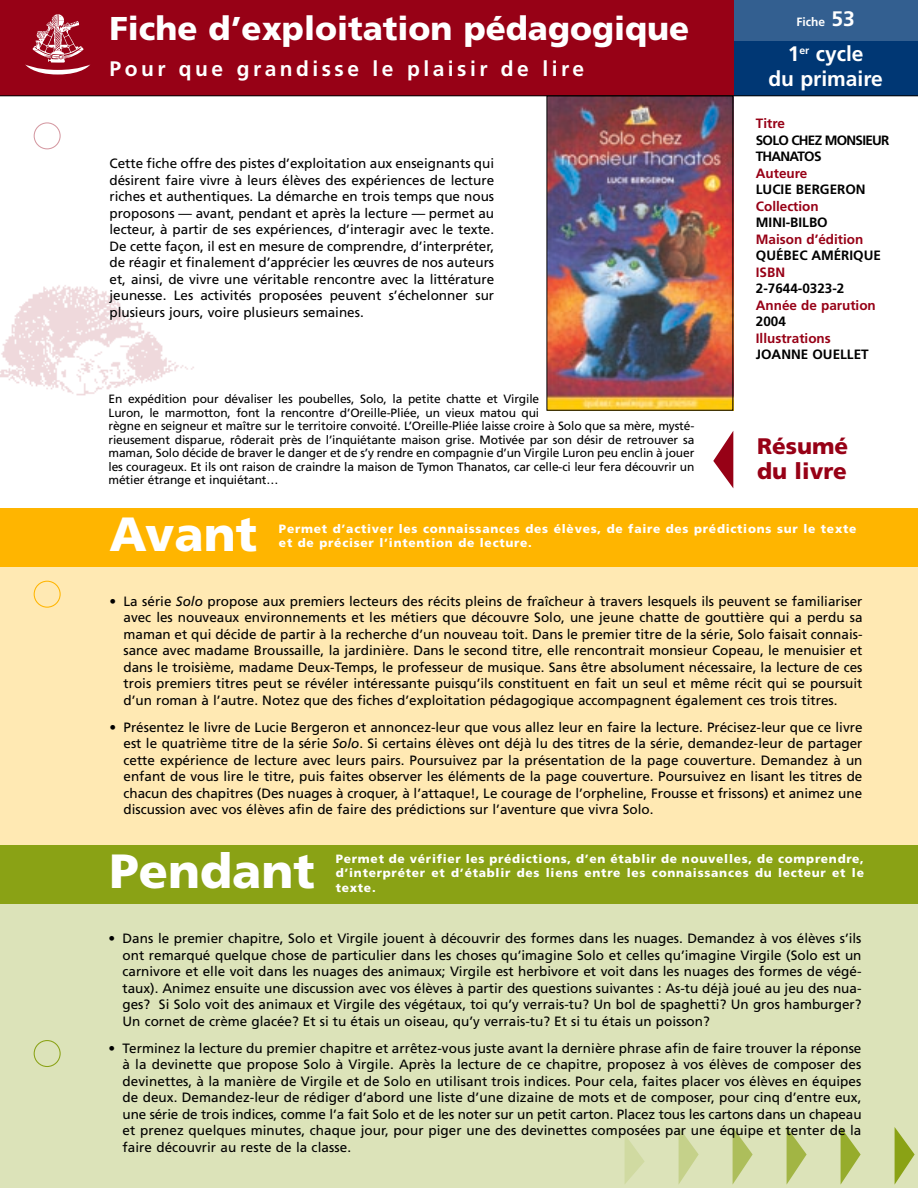
<style>
.page{position:relative;width:918px;height:1188px;background:#fff}
.page>*{position:absolute;margin:0;border:0;box-sizing:border-box;transform-origin:0 0}
.t1{font:900 48px "Frutiger";color:#fff}
.t2{font:900 33px "Frutiger";color:#fff}
.t3{font:900 22.5px/25.5px "Frutiger";color:#970116}
.t4{font:700 21px "Frutiger";letter-spacing:.165em;color:#fff}
.t5{font:700 21px/25.2px "Frutiger";color:#fff;text-align:center}
.t6{font:13.5px/16.5px "Frutiger";color:#000;text-align:justify}
.t7{font:700 13.5px "Frutiger";color:#970116}
.t8{font:700 13.5px "Frutiger";color:#000}
.t9{font:700 13.5px/16.5px "Frutiger";letter-spacing:-.055em;color:#000}
.t10{font:12px/13.5px "Frutiger";letter-spacing:-.01em;color:#000}
.t11{font:900 12px/14.4px "Frutiger";letter-spacing:.06em;color:#fff}
.t12{font:700 12px "Frutiger";color:#fff}
.s1{font-size:21px}
.s2{font-style:italic}
</style>
<div class="page">
<img style="left:0;top:285px;width:194px;height:111px">
<div style="left:729px;top:12px;width:189px;height:84px;background:#003774"></div>
<div style="left:729px;top:0;width:189px;height:40px;background:#335f90"></div>
<div style="left:0;top:0;width:733px;height:96px;background:#970116"></div>
<svg style="left:713px;top:431px;width:20px;height:57px"></svg>
<hr style="left:0;top:96px;width:918px;height:1px;background:#000">
<svg style="left:25px;top:14px;width:65px;height:61px"></svg>
<div style="left:0;top:854px;width:918px;height:334px;background:#dce3b9"></div>
<div style="left:0;top:521px;width:918px;height:347px;background:#ffe9b3"></div>
<div style="left:0;top:845px;width:918px;height:59px;background:#8aa215"></div>
<div style="left:0;top:508px;width:918px;height:59px;background:#ffb500"></div>
<svg style="left:625px;top:1135px;width:20px;height:49px"></svg>
<svg style="left:679px;top:1128px;width:20px;height:56px"></svg>
<svg style="left:733px;top:1128px;width:20px;height:56px"></svg>
<svg style="left:787px;top:1128px;width:20px;height:56px"></svg>
<svg style="left:841px;top:1127px;width:20px;height:57px"></svg>
<svg style="left:895px;top:1127px;width:20px;height:57px"></svg>
<svg style="left:34px;top:1040px;width:27px;height:27px"></svg>
<svg style="left:34px;top:581px;width:27px;height:27px"></svg>
<svg style="left:34px;top:122px;width:27px;height:27px"></svg>
<img style="left:549px;top:98px;width:182px;height:310px">
<h2 class="t2" style="left:110px;top:15px;width:581px">Fiche d’exploitation pédagogique</h2>
<h3 class="t4" style="left:110px;top:60px;width:476px">Pour que grandisse le plaisir de lire</h3>
<p class="t6" style="left:110px;top:156px;width:386px">Cette fiche offre des pistes d’exploitation aux enseignants qui désirent faire vivre à leurs élèves des expériences de lecture riches et authentiques. La démarche en trois temps que nous proposons — avant, pendant et après la lecture — permet au lecteur, à partir de ses expériences, d’interagir avec le texte.<br>De cette façon, il est en mesure de comprendre, d’interpréter, de réagir et finalement d’apprécier les œuvres de nos auteurs et, ainsi, de vivre une véritable rencontre avec la littérature jeunesse. Les activités proposées peuvent s’échelonner sur plusieurs jours, voire plusieurs semaines.</p>
<p class="t10" style="left:109px;top:393px;width:587px">En expédition pour dévaliser les poubelles, Solo, la petite chatte et Virgile<br>Luron, le marmotton, font la rencontre d’Oreille-Pliée, un vieux matou qui<br>règne en seigneur et maître sur le territoire convoité. L’Oreille-Pliée laisse croire à Solo que sa mère, mysté&shy;rieusement disparue, rôderait près de l’inquiétante maison grise. Motivée par son désir de retrouver sa maman, Solo décide de braver le danger et de s’y rendre en compagnie d’un Virgile Luron peu enclin à jouer les courageux. Et ils ont raison de craindre la maison de Tymon Thanatos, car celle-ci leur fera découvrir un métier étrange et inquiétant…</p>
<p class="t12" style="left:796px;top:17px;width:60px">Fiche <span class="s1">53</span></p>
<h3 class="t5" style="left:768px;top:43px;width:116px">1<sup>er</sup> cycle<br>du primaire</h3>
<p class="t7" style="left:756px;top:118px;width:31px">Titre</p>
<p class="t9" style="left:756px;top:133px;width:135px">SOLO CHEZ MONSIEUR<br>THANATOS</p>
<p class="t7" style="left:756px;top:168px;width:53px">Auteure</p>
<p class="t8" style="left:756px;top:184px;width:111px">LUCIE BERGERON</p>
<p class="t7" style="left:756px;top:201px;width:64px">Collection</p>
<p class="t8" style="left:756px;top:217px;width:73px">MINI-BILBO</p>
<p class="t7" style="left:756px;top:234px;width:109px">Maison d’édition</p>
<p class="t8" style="left:756px;top:250px;width:127px">QUÉBEC AMÉRIQUE</p>
<p class="t7" style="left:756px;top:267px;width:31px">ISBN</p>
<p class="t8" style="left:756px;top:283px;width:90px">2-7644-0323-2</p>
<p class="t7" style="left:756px;top:300px;width:121px">Année de parution</p>
<p class="t8" style="left:756px;top:316px;width:32px">2004</p>
<p class="t7" style="left:756px;top:333px;width:76px">Illustrations</p>
<p class="t8" style="left:756px;top:349px;width:114px">JOANNE OUELLET</p>
<h3 class="t3" style="left:757px;top:435px;width:93px">Résumé du livre</h3>
<h1 class="t1" style="left:110px;top:515px;width:149px">Avant</h1>
<p class="t11" style="left:279px;top:523px;width:579px">Permet d’activer les connaissances des élèves, de faire des prédictions sur le texte et de préciser l’intention de lecture.</p>
<p class="t6" style="left:124px;top:594px;width:740px;text-indent:-14px">• La série <span class="s2">Solo</span> propose aux premiers lecteurs des récits pleins de fraîcheur à travers lesquels ils peuvent se familiariser avec les nouveaux environnements et les métiers que découvre Solo, une jeune chatte de gouttière qui a perdu sa maman et qui décide de partir à la recherche d’un nouveau toit. Dans le premier titre de la série, Solo faisait connais&shy;sance avec madame Broussaille, la jardinière. Dans le second titre, elle rencontrait monsieur Copeau, le menuisier et dans le troisième, madame Deux-Temps, le professeur de musique. Sans être absolument nécessaire, la lecture de ces trois premiers titres peut se révéler intéressante puisqu’ils constituent en fait un seul et même récit qui se poursuit d’un roman à l’autre. Notez que des fiches d’exploitation pédagogique accompagnent également ces trois titres.</p>
<p class="t6" style="left:124px;top:720px;width:740px;text-indent:-14px">• Présentez le livre de Lucie Bergeron et annoncez-leur que vous allez leur en faire la lecture. Précisez-leur que ce livre est le quatrième titre de la série <span class="s2">Solo</span>. Si certains élèves ont déjà lu des titres de la série, demandez-leur de partager cette expérience de lecture avec leurs pairs. Poursuivez par la présentation de la page couverture. Demandez à un enfant de vous lire le titre, puis faites observer les éléments de la page couverture. Poursuivez en lisant les titres de chacun des chapitres (Des nuages à croquer, à l’attaque!, Le courage de l’orpheline, Frousse et frissons) et animez une discussion avec vos élèves afin de faire des prédictions sur l’aventure que vivra Solo.</p>
<h1 class="t1" style="left:110px;top:852px;width:207px">Pendant</h1>
<p class="t11" style="left:336px;top:852px;width:530px;text-align:justify">Permet de vérifier les prédictions, d’en établir de nouvelles, de comprendre, d’interpréter et d’établir des liens entre les connaissances du lecteur et le texte.</p>
<p class="t6" style="left:123px;top:931px;width:740px;text-indent:-14px">• Dans le premier chapitre, Solo et Virgile jouent à découvrir des formes dans les nuages. Demandez à vos élèves s’ils ont remarqué quelque chose de particulier dans les choses qu’imagine Solo et celles qu’imagine Virgile (Solo est un carnivore et elle voit dans les nuages des animaux; Virgile est herbivore et voit dans les nuages des formes de végé&shy;taux). Animez ensuite une discussion avec vos élèves à partir des questions suivantes : As-tu déjà joué au jeu des nua&shy;ges? Si Solo voit des animaux et Virgile des végétaux, toi qu’y verrais-tu? Un bol de spaghetti? Un gros hamburger?<br>Un cornet de crème glacée? Et si tu étais un oiseau, qu’y verrais-tu? Et si tu étais un poisson?</p>
<p class="t6" style="left:123px;top:1041px;width:741px;text-indent:-14px">• Terminez la lecture du premier chapitre et arrêtez-vous juste avant la dernière phrase afin de faire trouver la réponse à la devinette que propose Solo à Virgile. Après la lecture de ce chapitre, proposez à vos élèves de composer des devinettes, à la manière de Virgile et de Solo en utilisant trois indices. Pour cela, faites placer vos élèves en équipes de deux. Demandez-leur de rédiger d’abord une liste d’une dizaine de mots et de composer, pour cinq d’entre eux, une série de trois indices, comme l’a fait Solo et de les noter sur un petit carton. Placez tous les cartons dans un chapeau et prenez quelques minutes, chaque jour, pour piger une des devinettes composées par une équipe et tenter de la faire découvrir au reste de la classe.</p>
</div>
